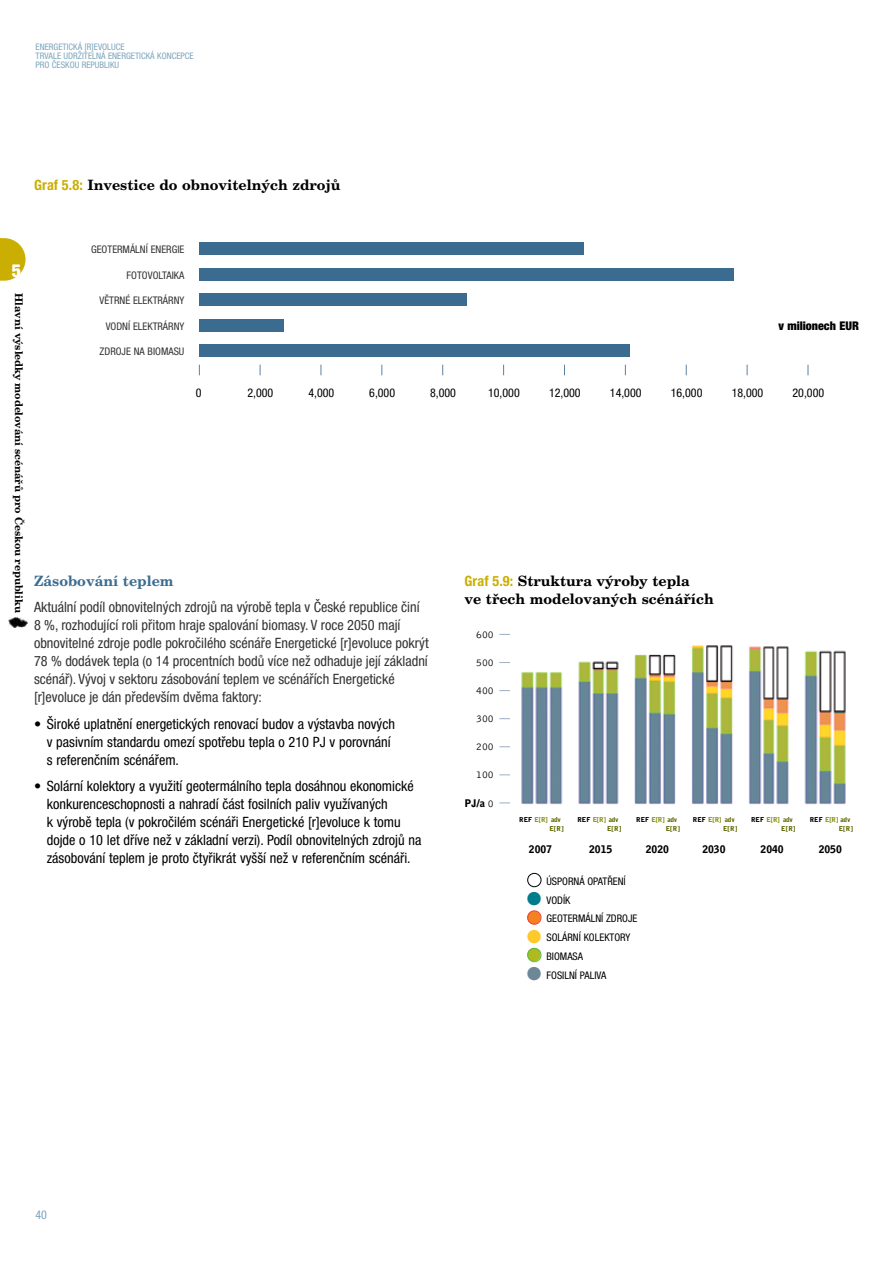
<style>
.page{position:relative;width:893px;height:1263px;background:#fff}
.page>*{position:absolute;margin:0;border:0;box-sizing:border-box;transform-origin:0 0}
.t1{font:900 condensed 18px "Helvetica Neue LT Pro";color:#fff}
.t2{font:condensed 14.25px/18px "Helvetica Neue LT Pro";color:#000}
.t3{font:condensed 14.25px/18px "Helvetica Neue LT Pro";color:#333}
.t4{font:700 14.25px/18px "New Century Schlbk CE";color:#000}
.t5{font:700 14.25px "New Century Schlbk CE";color:#3c6d90}
.t6{font:condensed 12px "Helvetica Neue LT Pro";color:#000}
.t7{font:900 condensed 12px "Helvetica Neue LT Pro";color:#000}
.t8{font:condensed 12px "Helvetica Neue LT Pro";color:#7ca5bc}
.t9{font:condensed 10.5px "Helvetica Neue LT Pro";color:#000}
.t10{font:condensed 10.5px "Helvetica Neue LT Pro";color:#333}
.t11{font:700 10.5px "New Century Schlbk CE";letter-spacing:-.01em;color:#000}
.t12{font:900 10.5px "Bell Gothic";letter-spacing:-.005em;color:#000}
.t13{font:300 10.5px "Bell Gothic";letter-spacing:-.005em;color:#000}
.t14{font:condensed 9px/9px "Helvetica Neue LT Pro";color:#7ca5bc}
.t15{font:900 6.75px/9px "Bell Gothic";letter-spacing:-.05em;color:#606902}
.s1{font-family:"Helvetica Neue LT Pro";font-stretch:condensed;color:#caae01}
.s2{font-weight:300}
.s3{color:#000}
.s4{color:#8b9414}
.s5{font-size:37.5px;color:#007c8c}
.s6{font-size:37.5px;color:#f58220}
.s7{font-size:37.5px;color:#ffc82b}
.s8{font-size:37.5px;color:#b0b91d}
.s9{font-size:37.5px;color:#6c8896}
</style>
<div class="page">
<div style="left:199px;top:344px;width:430px;height:13px;background:#3b6c8f"></div>
<div style="left:199px;top:319px;width:85px;height:13px;background:#3b6c8f"></div>
<div style="left:199px;top:293px;width:268px;height:13px;background:#3b6c8f"></div>
<div style="left:199px;top:268px;width:534px;height:13px;background:#3b6c8f"></div>
<div style="left:199px;top:242px;width:384px;height:13px;background:#3b6c8f"></div>
<div style="left:527px;top:873px;width:14px;height:14px;border:1px solid #000;border-radius:50%"></div>
<div style="left:527px;top:910px;width:14px;height:14px;border:1px solid #ef402b;border-radius:50%"></div>
<div style="left:527px;top:948px;width:14px;height:14px;border:1px solid #57b947;border-radius:50%"></div>
<img style="left:521px;top:645px;width:325px;height:159px">
<svg style="left:0;top:238px;width:26px;height:43px"></svg>
<img style="left:8px;top:617px;width:19px;height:11px">
<p class="t14" style="left:36px;top:43px;width:32px">ENERGETICKÁ</p>
<p class="t14" style="left:36px;top:43px;width:105px;text-indent:49px">[R]EVO LUCE<br>TRVALE UD RŽITELNÁ ENERGETICKÁ</p>
<p class="t14" style="left:157px;top:52px;width:6px">KONC</p>
<p class="t14" style="left:176px;top:52px;width:19px">EPCE</p>
<p class="t14" style="left:36px;top:61px;width:31px">PRO ČESKOU</p>
<p class="t14" style="left:82px;top:61px;width:31px">REPUBLIKU</p>
<p class="t4" style="left:34px;top:176px;width:308px"><span class="s1">Graf 5.8:</span> Investice do obnovitelných zdrojů</p>
<p class="t1" style="left:12px;top:259px;width:11px">5</p>
<p class="t11" style="left:26px;top:293px;width:321px;rotate:90deg">Hlavní výsledky modelování scénářů pro Českou republiku</p>
<p class="t10" style="left:91px;top:244px;width:94px">Geotermální energie</p>
<p class="t10" style="left:127px;top:269px;width:59px">Fotovoltaika</p>
<p class="t10" style="left:100px;top:295px;width:86px">Větrné elektrárny</p>
<p class="t10" style="left:106px;top:320px;width:80px">Vodní elektrárny</p>
<p class="t7" style="left:778px;top:318px;width:69px">v milionech EUR</p>
<p class="t10" style="left:100px;top:346px;width:86px">Zdroje na biomasu</p>
<p class="t6" style="left:196px;top:385px;width:7px">0</p>
<p class="t6" style="left:247px;top:385px;width:27px">2,000</p>
<p class="t6" style="left:308px;top:385px;width:27px">4,000</p>
<p class="t6" style="left:369px;top:385px;width:27px">6,000</p>
<p class="t6" style="left:430px;top:385px;width:27px">8,000</p>
<p class="t6" style="left:488px;top:385px;width:33px">10,000</p>
<p class="t6" style="left:549px;top:385px;width:33px">12,000</p>
<p class="t6" style="left:610px;top:385px;width:33px">14,000</p>
<p class="t6" style="left:671px;top:385px;width:33px">16,000</p>
<p class="t6" style="left:732px;top:385px;width:33px">18,000</p>
<p class="t6" style="left:792px;top:385px;width:33px">20,000</p>
<p class="t5" style="left:34px;top:572px;width:141px">Zásobování teplem</p>
<p class="t3" style="left:34px;top:598px;width:396px">Aktuální podíl obnovitelných zdrojů na výrobě tepla v České republice činí 8 %, rozhodující roli přitom hraje spalování biomasy. V roce 2050 mají obnovitelné zdroje podle pokročilého scénáře Energetické [r]evoluce pokrýt 78 % dodávek tepla (o 14 procentních bodů více než odhaduje její základní scénář). Vývoj v sektoru zásobování teplem ve scénářích Energetické [r]evoluce je dán především dvěma faktory:</p>
<p class="t2" style="left:47px;top:714px;width:350px;text-indent:-13px">• Široké uplatnění energetických renovací budov a výstavba nových v pasivním standardu omezí spotřebu tepla o 210 PJ v porovnání s referenčním scénářem.</p>
<p class="t2" style="left:47px;top:777px;width:376px;text-indent:-13px">• Solární kolektory a využití geotermálního tepla dosáhnou ekonomické konkurenceschopnosti a nahradí část fosilních paliv využívaných<br>k výrobě tepla (v pokročilém scénáři Energetické [r]evoluce k tomu dojde o 10 let dříve než v základní verzi). Podíl obnovitelných zdrojů na zásobování teplem je proto čtyřikrát vyšší než v referenčním scénáři.</p>
<p class="t4" style="left:465px;top:571px;width:251px"><span class="s1">Graf 5.9:</span> Struktura výroby tepla<br>ve třech modelovaných scénářích</p>
<p class="t13" style="left:476px;top:629px;width:19px">600</p>
<p class="t13" style="left:476px;top:657px;width:19px">500</p>
<p class="t13" style="left:476px;top:685px;width:19px">400</p>
<p class="t13" style="left:476px;top:713px;width:19px">300</p>
<p class="t13" style="left:476px;top:741px;width:19px">200</p>
<p class="t13" style="left:476px;top:769px;width:19px">100</p>
<p class="t12" style="left:465px;top:797px;width:31px">PJ/a <span class="s2">0</span></p>
<p class="t15" style="left:549px;top:815px;width:16px;text-indent:-30px"><span class="s3">RE F</span> <span class="s4">E[R]</span> adv<br>E[R]</p>
<p class="t15" style="left:607px;top:815px;width:16px;text-indent:-30px"><span class="s3">RE F</span> <span class="s4">E[R]</span> adv<br>E[R]</p>
<p class="t15" style="left:666px;top:815px;width:16px;text-indent:-30px"><span class="s3">RE F</span> <span class="s4">E[R]</span> adv<br>E[R]</p>
<p class="t15" style="left:723px;top:815px;width:16px;text-indent:-30px"><span class="s3">REF</span> <span class="s4">E[R]</span> adv<br>E[R]</p>
<p class="t15" style="left:781px;top:815px;width:16px;text-indent:-30px"><span class="s3">RE F</span> <span class="s4">E[R]</span> adv<br>E[R]</p>
<p class="t15" style="left:839px;top:815px;width:16px;text-indent:-29px"><span class="s3">RE F</span> <span class="s4">E[R]</span> adv<br>E[R]</p>
<p class="t12" style="left:529px;top:843px;width:25px">2007</p>
<p class="t12" style="left:589px;top:843px;width:25px">2015</p>
<p class="t12" style="left:646px;top:843px;width:25px">2020</p>
<p class="t12" style="left:702px;top:843px;width:25px">2030</p>
<p class="t12" style="left:761px;top:843px;width:25px">2040</p>
<p class="t12" style="left:819px;top:843px;width:25px">2050</p>
<p class="t9" style="left:546px;top:875px;width:81px">Úsporná opatření</p>
<p class="t9" style="left:525px;top:894px;width:47px"><span class="s5">•</span> Vodík</p>
<p class="t9" style="left:525px;top:912px;width:113px"><span class="s6">•</span> Geotermální zdroje</p>
<p class="t9" style="left:525px;top:931px;width:107px"><span class="s7">•</span> Solární kolektory</p>
<p class="t9" style="left:525px;top:950px;width:60px"><span class="s8">•</span> Biomasa</p>
<p class="t9" style="left:525px;top:969px;width:83px"><span class="s9">•</span> Fosilní paliva</p>
<p class="t8" style="left:36px;top:1208px;width:13px">40</p>
</div>
